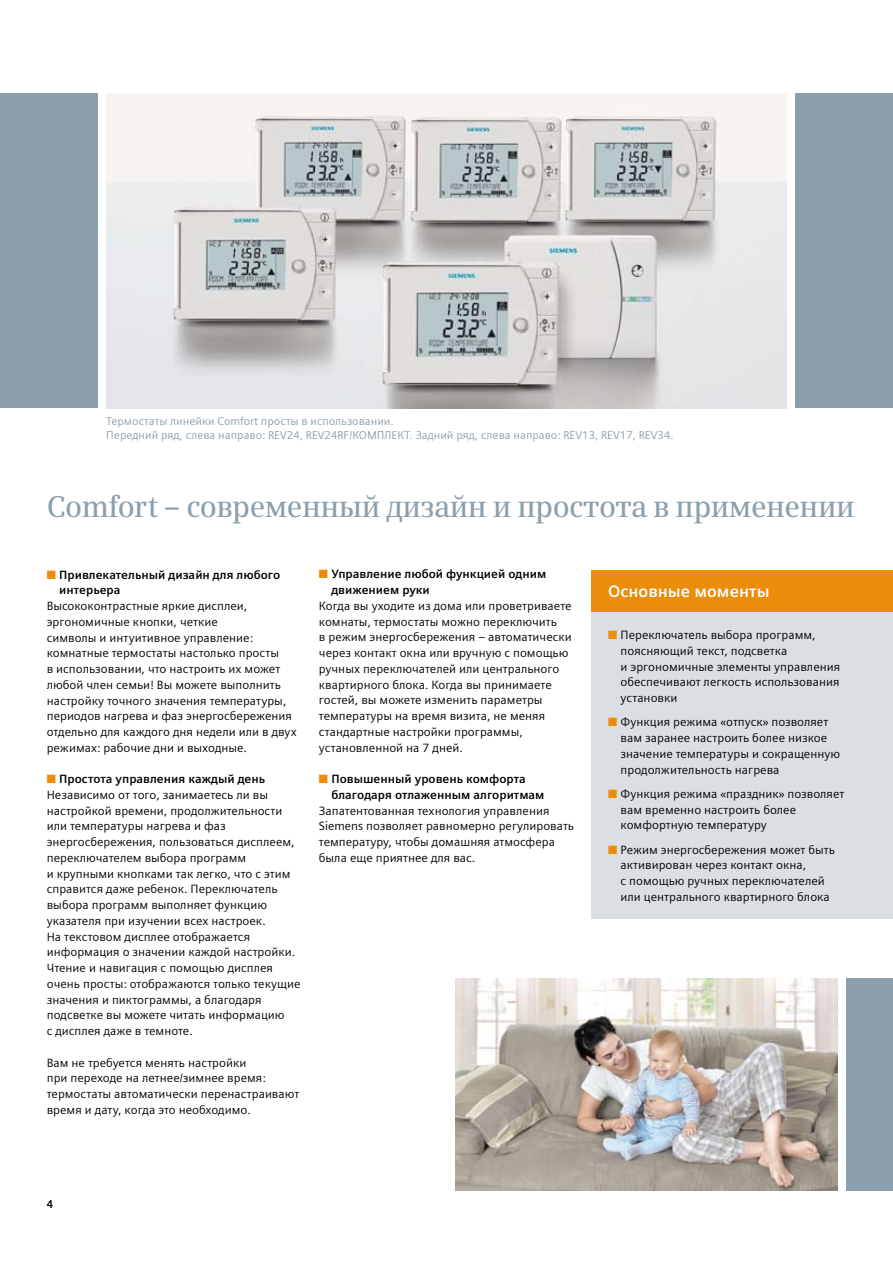
<style>
.page{position:relative;width:893px;height:1263px;background:#fff}
.page>*{position:absolute;margin:0;border:0;box-sizing:border-box;transform-origin:0 0}
.t1{font:600 30px "Siemens Serif OT";letter-spacing:-.02em;color:#8c9fac;scale:.96 1}
.t2{font:700 16.5px "Siemens Sans OT";color:#fff}
.t3{font:12px/15.8px "Siemens Sans OT";color:#000}
.t4{font:700 12px/15.8px "Siemens Sans OT";color:#000}
.t5{font:11.25px/13.5px "Siemens Sans OT";color:#8c9fac}
.t6{font:700 11.25px "Siemens Sans OT";color:#000}
.s1{color:#ec8c0b}
.s2{font-weight:700}
</style>
<div class="page">
<img style="left:106px;top:94px;width:681px;height:314px">
<div style="left:0;top:94px;width:98px;height:314px;background:#8c9fac"></div>
<div style="left:795px;top:94px;width:98px;height:314px;background:#8c9fac"></div>
<div style="left:846px;top:978px;width:47px;height:213px;background:#8c9fac"></div>
<img style="left:455px;top:978px;width:383px;height:213px">
<div style="left:591px;top:570px;width:302px;height:42px;background:#ec8c0b"></div>
<div style="left:591px;top:612px;width:302px;height:306px;background:#dadfe2"></div>
<p class="t5" style="left:106px;top:415px;width:569px">Термостаты линейки Comfort просты в использовании.<br>Передний ряд, слева направо: REV24, REV24RF/КОМПЛЕКТ. Задний ряд, слева направо: REV13, REV17, REV34.</p>
<h1 class="t1" style="left:47px;top:488px;width:843px">Comfort – современный дизайн и простота в применении</h1>
<p class="t4" style="left:59px;top:567px;width:222px;text-indent:-12px"><span class="s1">■</span> Привлекательный дизайн для любого интерьера</p>
<p class="t3" style="left:47px;top:598px;width:251px">Высококонтрастные яркие дисплеи, эргономичные кнопки, четкие<br>символы и интуитивное управление: комнатные термостаты настолько просты<br>в использовании, что настроить их может любой член семьи! Вы можете выполнить настройку точного значения температуры, периодов нагрева и фаз энергосбережения отдельно для каждого дня недели или в двух режимах: рабочие дни и выходные.</p>
<p class="t3" style="left:47px;top:771px;width:255px"><span class="s1">■</span> <span class="s2">Простота управления каждый день </span>Независимо от того, занимаетесь ли вы настройкой времени, продолжительности или температуры нагрева и фаз энергосбережения, пользоваться дисплеем, переключателем выбора программ<br>и крупными кнопками так легко, что с этим справится даже ребенок. Переключатель выбора программ выполняет функцию указателя при изучении всех настроек.<br>На текстовом дисплее отображается информация о значении каждой настройки.<br>Чтение и навигация с помощью дисплея очень просты: отображаются только текущие значения и пиктограммы, а благодаря подсветке вы можете читать информацию<br>с дисплея даже в темноте.</p>
<p class="t3" style="left:47px;top:1055px;width:254px">Вам не требуется менять настройки<br>при переходе на летнее/зимнее время: термостаты автоматически перенастраивают время и дату, когда это необходимо.</p>
<p class="t4" style="left:331px;top:566px;width:216px;text-indent:-12px"><span class="s1">■</span> Управление любой функцией одним движением руки</p>
<p class="t3" style="left:319px;top:598px;width:254px">Когда вы уходите из дома или проветриваете комнаты, термостаты можно переключить<br>в режим энергосбережения – автоматически через контакт окна или вручную с помощью ручных переключателей или центрального квартирного блока. Когда вы принимаете гостей, вы можете изменить параметры температуры на время визита, не меняя стандартные настройки программы, установленной на 7 дней.</p>
<p class="t4" style="left:331px;top:771px;width:215px;text-indent:-12px"><span class="s1">■</span> Повышенный уровень комфорта благодаря отлаженным алгоритмам</p>
<p class="t3" style="left:319px;top:803px;width:257px">Запатентованная технология управления Siemens позволяет равномерно регулировать температуру, чтобы домашняя атмосфера была еще приятнее для вас.</p>
<p class="t6" style="left:47px;top:1197px;width:8px">4</p>
<h2 class="t2" style="left:608px;top:582px;width:163px">Основные моменты</h2>
<p class="t3" style="left:621px;top:627px;width:221px;text-indent:-12px"><span class="s1">■</span> Переключатель выбора программ, поясняющий текст, подсветка<br>и эргономичные элементы управления обеспечивают легкость использования установки</p>
<p class="t3" style="left:621px;top:714px;width:221px;text-indent:-12px"><span class="s1">■</span> Функция режима «отпуск» позволяет вам заранее настроить более низкое значение температуры и сокращенную продолжительность нагрева</p>
<p class="t3" style="left:621px;top:786px;width:225px;text-indent:-12px"><span class="s1">■</span> Функция режима «праздник» позволяет вам временно настроить более комфортную температуру</p>
<p class="t3" style="left:621px;top:842px;width:216px;text-indent:-12px"><span class="s1">■</span> Режим энергосбережения может быть активирован через контакт окна,<br>с помощью ручных переключателей или центрального квартирного блока</p>
</div>
